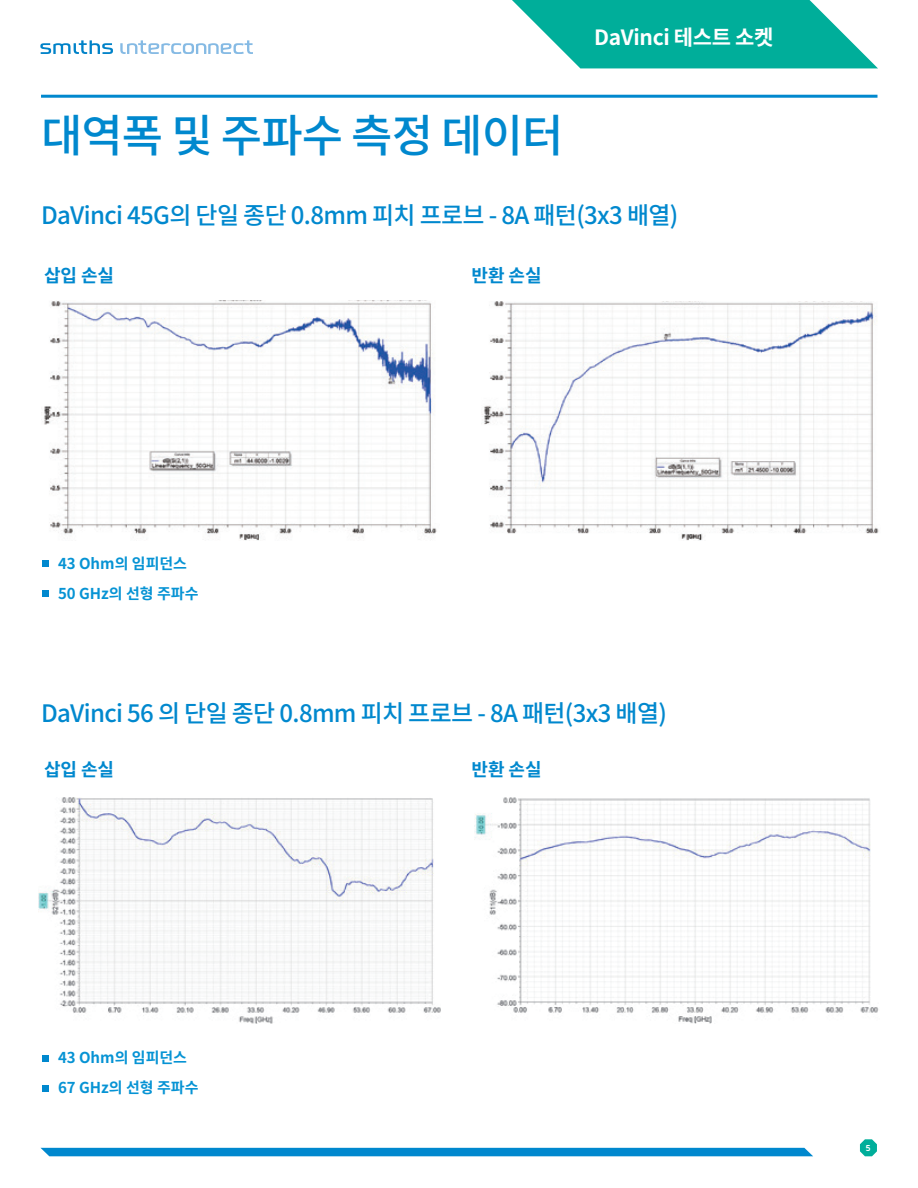
<style>
.page{position:relative;width:918px;height:1188px;background:#fff}
.page>*{position:absolute;margin:0;border:0;box-sizing:border-box;transform-origin:0 0}
.t1{font:500 45px "Source Han Sans SC";letter-spacing:-.02em;color:#0088ce}
.t2{font:500 24px "Source Han Sans SC";letter-spacing:-.025em;color:#0088ce}
.t3{font:700 21px "Source Han Sans SC";letter-spacing:-.015em;color:#fff}
.t4{font:700 18px "Source Han Sans SC";letter-spacing:-.005em;color:#0088ce}
.t5{font:700 15px/30px "Source Han Sans SC";color:#0693d4}
.t6{font:700 9px "Maven Pro";color:#fff}
</style>
<div class="page">
<svg style="left:40px;top:40px;width:73px;height:14px"></svg>
<svg style="left:120px;top:40px;width:133px;height:14px"></svg>
<svg style="left:512px;top:0;width:366px;height:68px"></svg>
<svg style="left:860px;top:1139px;width:17px;height:17px"></svg>
<div style="left:40px;top:1148px;width:773px;height:8px;background:#0088ce"></div>
<img style="left:475px;top:797px;width:404px;height:227px">
<img style="left:38px;top:797px;width:403px;height:226px">
<hr style="left:41px;top:95px;width:837px;height:3px;background:#0088ce">
<div style="left:42px;top:560px;width:7px;height:7px;background:#0088ce"></div>
<div style="left:42px;top:590px;width:7px;height:7px;background:#0088ce"></div>
<div style="left:42px;top:1055px;width:7px;height:7px;background:#0088ce"></div>
<div style="left:42px;top:1085px;width:7px;height:7px;background:#0088ce"></div>
<img style="left:44px;top:301px;width:393px;height:239px">
<img style="left:482px;top:301px;width:397px;height:239px">
<h1 class="t1" style="left:41px;top:110px;width:524px">대역폭 및 주파수 측정 데이터</h1>
<p class="t3" style="left:594px;top:26px;width:181px">DaVinci 테스트 소켓</p>
<p class="t2" style="left:41px;top:201px;width:639px">DaVinci 45G의 단일 종단 0.8mm 피치 프로브 - 8A 패턴(3x3 배열)</p>
<p class="t4" style="left:44px;top:266px;width:72px">삽입 손실</p>
<p class="t4" style="left:472px;top:266px;width:72px">반환 손실</p>
<p class="t5" style="left:58px;top:548px;width:142px">43 Ohm의 임피던스<br>50 GHz의 선형 주파수</p>
<p class="t2" style="left:41px;top:699px;width:627px">DaVinci 56 의 단일 종단 0.8mm 피치 프로브 - 8A 패턴(3x3 배열)</p>
<p class="t4" style="left:44px;top:759px;width:72px">삽입 손실</p>
<p class="t4" style="left:472px;top:759px;width:72px">반환 손실</p>
<p class="t5" style="left:58px;top:1043px;width:142px">43 Ohm의 임피던스<br>67 GHz의 선형 주파수</p>
<p class="t6" style="left:865px;top:1142px;width:7px">5</p>
</div>
